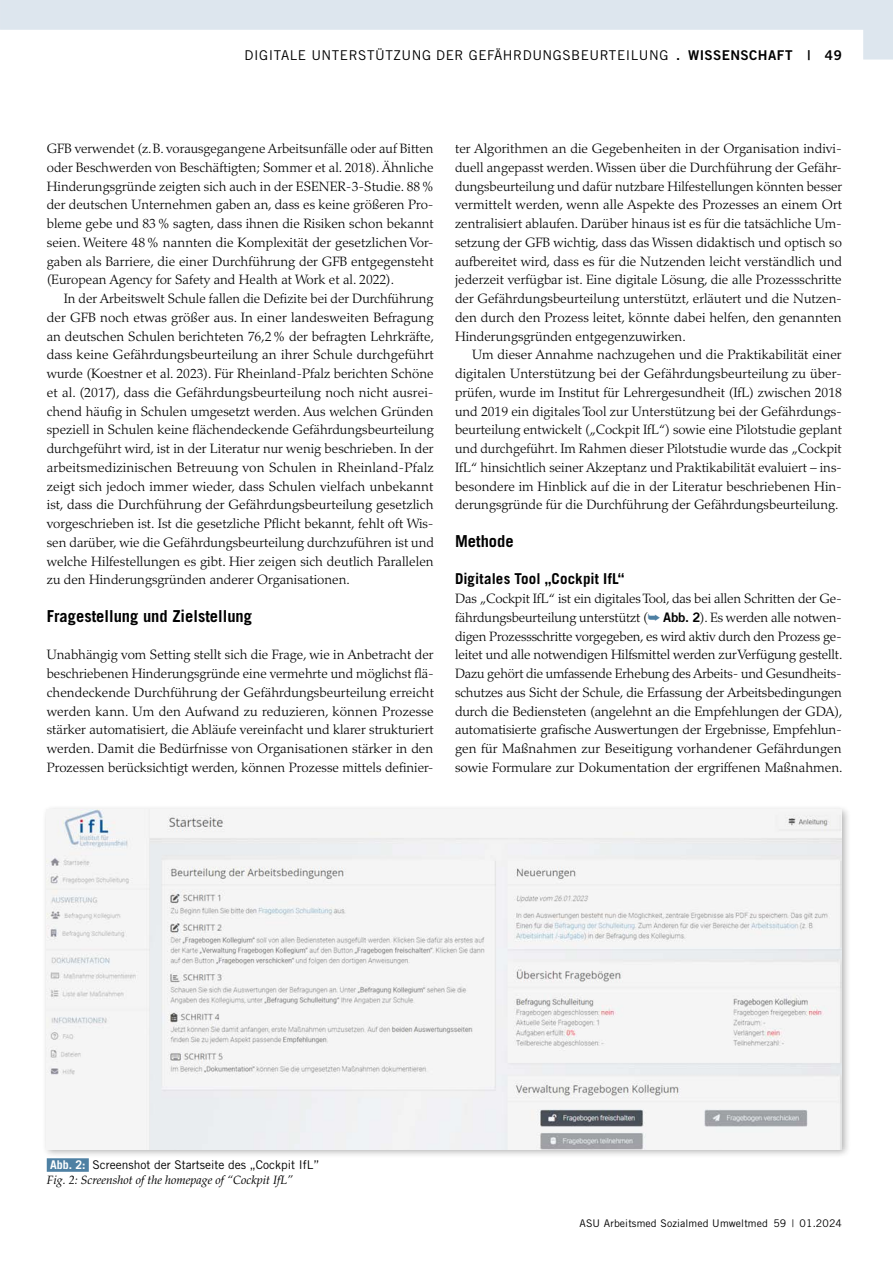
<style>
.page{position:relative;width:893px;height:1263px;background:#fff}
.page>*{position:absolute;margin:0;border:0;box-sizing:border-box;transform-origin:0 0}
.t1{font:700 16.5px "Trade Gothic LT Std";color:#000}
.t2{font:700 15px "Trade Gothic LT Std";letter-spacing:.01em;color:#000}
.t3{font:300 13.5px/18.8px "Palatino LT Std";color:#000;text-align:justify}
.t4{font:13.5px "Trade Gothic LT Std";letter-spacing:.04em;color:#000}
.t5{font:13.5px "Trade Gothic LT Std Bd 2";letter-spacing:.03em;color:#000}
.t6{font:12px "Trade Gothic LT Std";color:#000}
.t7{font:italic 12px "Palatino LT Std";color:#000}
.t8{font:10.5px "Trade Gothic LT Std";letter-spacing:.01em;color:#000}
.s1{color:#4e80a3}
.s2{font-family:"Trade Gothic LT Std Bd 2";font-weight:400;font-size:13.2px}
.s3{font-weight:700;color:#fff}
</style>
<div class="page">
<div style="left:47px;top:1158px;width:42px;height:14px;background:#4e80a3"></div>
<div style="left:42px;top:805px;width:809px;height:353px;background:#000;opacity:.3"></div>
<img style="left:47px;top:809px;width:795px;height:340px">
<svg style="left:0;top:0;width:893px;height:60px;fill:#e4ebf1"></svg>
<p class="t4" style="left:245px;top:47px;width:18px">Digitale</p>
<p class="t4" style="left:311px;top:47px;width:20px">Unterst</p>
<p class="t4" style="left:375px;top:47px;width:37px">ützung</p>
<p class="t4" style="left:436px;top:47px;width:10px">der</p>
<p class="t4" style="left:469px;top:47px;width:45px">Gefährdungsbeurteilung</p>
<p class="t5" style="left:676px;top:46px;width:167px">. WISSENSCHAFT | -49</p>
<p class="t3" style="left:47px;top:139px;width:388px">GFB verwendet (z.B. vorausgegangene Arbeitsunfälle oder auf Bitten oder Beschwerden von Beschäftigten; Sommer et al. 2018). Ähnliche Hinderungsgründe zeigten sich auch in der ESENER-3-Studie. 88% der deutschen Unternehmen gaben an, dass es keine größeren Pro&shy;bleme gebe und 83% sagten, dass ihnen die Risiken schon bekannt seien. Weitere 48% nannten die Komplexität der gesetzlichen Vor&shy;gaben als Barriere, die einer Durchführung der GFB entgegensteht (European Agency for Safety and Health at Work et al. 2022).</p>
<p class="t3" style="left:47px;top:289px;width:389px;text-indent:17px">In der Arbeitswelt Schule fallen die Defizite bei der Durchführung der GFB noch etwas größer aus. In einer landesweiten Befragung an deutschen Schulen berichteten 76,2% der befragten Lehrkräfte, dass keine Gefährdungsbeurteilung an ihrer Schule durchgeführt wurde (Koestner et al. 2023). Für Rheinland-Pfalz berichten Schöne et al. (2017), dass die Gefährdungsbeurteilung noch nicht ausrei&shy;chend häufig in Schulen umgesetzt werden. Aus welchen Gründen speziell in Schulen keine flächendeckende Gefährdungsbeurteilung durchgeführt wird, ist in der Literatur nur wenig beschrieben. In der arbeitsmedizinischen Betreuung von Schulen in Rheinland-Pfalz zeigt sich jedoch immer wieder, dass Schulen vielfach unbekannt ist, dass die Durchführung der Gefährdungsbeurteilung gesetzlich vorgeschrieben ist. Ist die gesetzliche Pflicht bekannt, fehlt oft Wis&shy;sen darüber, wie die Gefährdungsbeurteilung durchzuführen ist und welche Hilfestellungen es gibt. Hier zeigen sich deutlich Parallelen zu den Hinderungsgründen anderer Organisationen.</p>
<p class="t1" style="left:47px;top:606px;width:207px">Fragestellung und Zielstellung</p>
<p class="t3" style="left:47px;top:646px;width:389px">Unabhängig vom Setting stellt sich die Frage, wie in Anbetracht der beschriebenen Hinderungsgründe eine vermehrte und möglichst flä&shy;chendeckende Durchführung der Gefährdungsbeurteilung erreicht werden kann. Um den Aufwand zu reduzieren, können Prozesse stärker automatisiert, die Abläufe vereinfacht und klarer strukturiert werden. Damit die Bedürfnisse von Organisationen stärker in den Prozessen berücksichtigt werden, können Prozesse mittels definier-</p>
<p class="t3" style="left:455px;top:139px;width:389px;text-align:left">ter Algorithmen an die Gegebenheiten in der Organisation indivi&shy;duell angepasst werden. Wissen über die Durchführung der Gefähr&shy;dungsbeurteilung und dafür nutzbare Hilfestellungen könnten besser vermittelt werden, wenn alle Aspekte des Prozesses an einem Ort zentralisiert ablaufen. Darüber hinaus ist es für die tatsächliche Um&shy;setzung der GFB wichtig, dass das Wissen didaktisch und optisch so aufbereitet wird, dass es für die Nutzenden leicht verständlich und jederzeit verfügbar ist. Eine digitale Lösung, die alle Prozessschritte der Gefährdungsbeurteilung unterstützt, erläutert und die Nutzen&shy;den durch den Prozess leitet, könnte dabei helfen, den genannten Hinderungsgründen entgegenzuwirken.</p>
<p class="t3" style="left:455px;top:346px;width:388px;text-indent:17px">Um dieser Annahme nachzugehen und die Praktikabilität einer digitalen Unterstützung bei der Gefährdungsbeurteilung zu über&shy;prüfen, wurde im Institut für Lehrergesundheit (IfL) zwischen 2018 und 2019 ein digitales Tool zur Unterstützung bei der Gefährdungs&shy;beurteilung entwickelt („Cockpit IfL“) sowie eine Pilotstudie geplant und durchgeführt. Im Rahmen dieser Pilotstudie wurde das „Cockpit IfL“ hinsichtlich seiner Akzeptanz und Praktikabilität evaluiert – ins&shy;besondere im Hinblick auf die in der Literatur beschriebenen Hin&shy;derungsgründe für die Durchführung der Gefährdungsbeurteilung.</p>
<p class="t1" style="left:455px;top:531px;width:60px">Methode</p>
<p class="t2" style="left:455px;top:570px;width:171px">Digitales Tool „Cockpit IfL“</p>
<p class="t3" style="left:455px;top:589px;width:389px">Das „Cockpit IfL“ ist ein digitales Tool, das bei allen Schritten der Ge&shy;fährdungsbeurteilung unterstützt (<span class="s1">➥</span> <span class="s2">Abb. 2</span>). Es werden alle notwen&shy;digen Prozessschritte vorgegeben, es wird aktiv durch den Prozess ge&shy;leitet und alle notwendigen Hilfsmittel werden zur Verfügung gestellt.<br>Dazu gehört die umfassende Erhebung des Arbeits- und Gesundheits&shy;schutzes aus Sicht der Schule, die Erfassung der Arbeitsbedingungen durch die Bediensteten (angelehnt an die Empfehlungen der GDA), automatisierte grafische Auswertungen der Ergebnisse, Empfehlun&shy;gen für Maßnahmen zur Beseitigung vorhandener Gefährdungen sowie Formulare zur Dokumentation der ergriffenen Maßnahmen.</p>
<p class="t6" style="left:50px;top:1158px;width:271px"><span class="s3">Abb. 2:</span> Screenshot der Startseite des „Cockpit IfL”</p>
<p class="t7" style="left:47px;top:1173px;width:248px">Fig. 2: Screenshot of the homepage of “Cockpit IfL”</p>
<p class="t8" style="left:579px;top:1217px;width:264px">ASU Arbeitsmed Sozialmed Umweltmed 59 | 01.2024</p>
</div>
